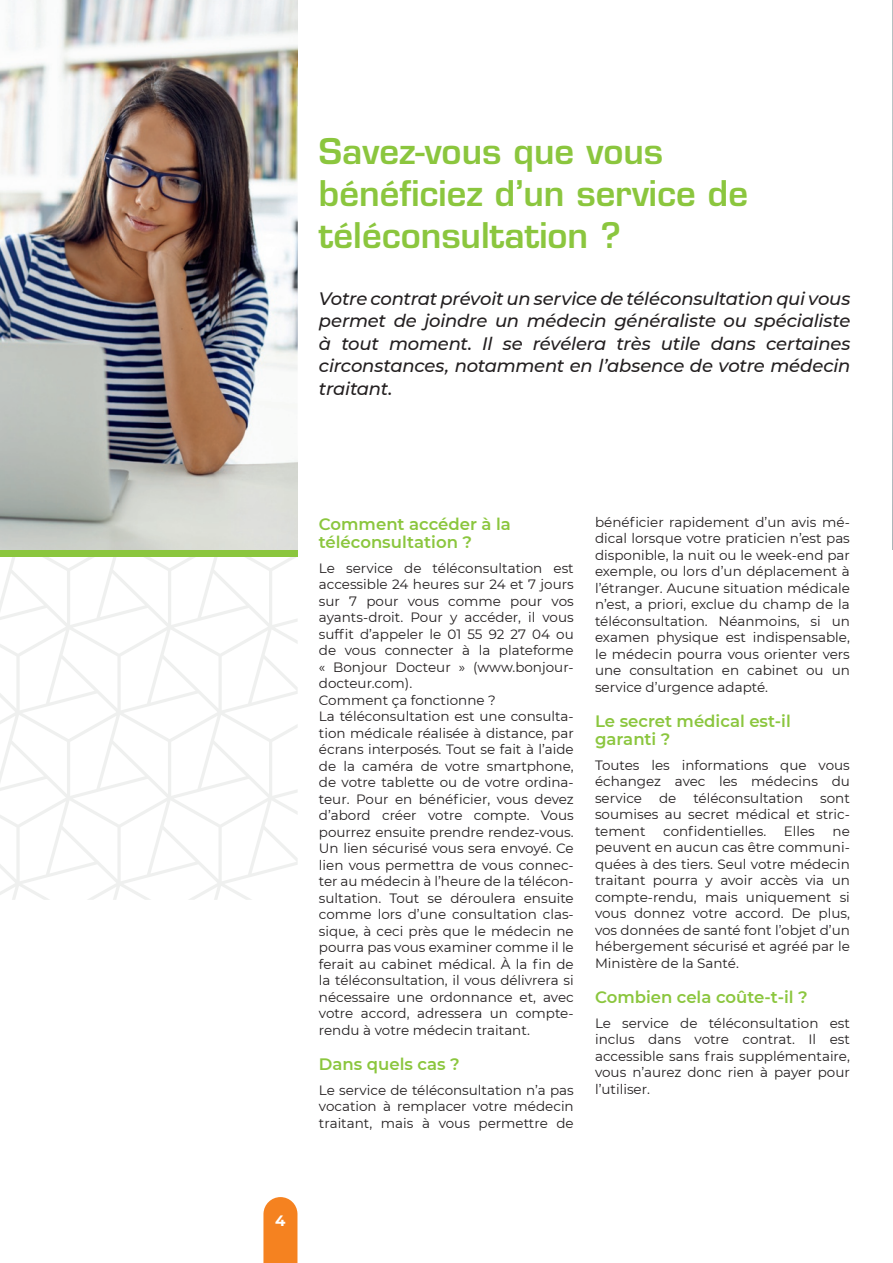
<style>
.page{position:relative;width:893px;height:1263px;background:#fff}
.page>*{position:absolute;margin:0;border:0;box-sizing:border-box;transform-origin:0 0}
.t1{font:600 34.5px/42px "Eurostile LT Std";color:#8bc63e}
.t2{font:italic 500 18px/22.5px "Montserrat";letter-spacing:-.015em;color:#231f20;text-align:justify}
.t3{font:600 16.5px/18px "Montserrat";color:#8bc63e}
.t4{font:700 15px "Montserrat";color:#fff}
.t5{font:13.5px/16.5px "Montserrat";color:#231f20;text-align:justify}
</style>
<div class="page">
<svg style="left:263px;top:1197px;width:34px;height:66px;background:#f58a2f"></svg>
<svg style="left:0;top:557px;width:298px;height:343px"></svg>
<div style="left:0;top:550px;width:298px;height:7px;background:#8bc63e"></div>
<img style="left:0;top:0;width:298px;height:550px">
<img style="left:892px;top:0;width:1px;height:249px">
<h1 class="t1" style="left:319px;top:130px;width:431px">Savez-vous que vous bénéficiez d’un service de téléconsultation ?</h1>
<p class="t2" style="left:319px;top:286px;width:533px">Votre contrat prévoit un service de téléconsultation qui vous permet de joindre un médecin généraliste ou spécialiste à tout moment. Il se révélera très utile dans certaines circonstances, notamment en l’absence de votre médecin traitant.</p>
<p class="t3" style="left:319px;top:514px;width:193px">Comment accéder à la téléconsultation ?</p>
<p class="t5" style="left:319px;top:559px;width:256px;text-align:left">Le service de téléconsultation est accessible 24 heures sur 24 et 7 jours sur 7 pour vous comme pour vos ayants-droit. Pour y accéder, il vous suffit d’appeler le 01 55 92 27 04 ou de vous connecter à la plateforme « Bonjour Docteur » (www.bonjour&shy;docteur.com).<br>Comment ça fonctionne ?<br>La téléconsultation est une consulta&shy;tion médicale réalisée à distance, par écrans interposés. Tout se fait à l’aide de la caméra de votre smartphone, de votre tablette ou de votre ordina&shy;teur. Pour en bénéficier, vous devez d’abord créer votre compte. Vous pourrez ensuite prendre rendez-vous.<br>Un lien sécurisé vous sera envoyé. Ce lien vous permettra de vous connec&shy;ter au médecin à l’heure de la télécon&shy;sultation. Tout se déroulera ensuite comme lors d’une consultation clas&shy;sique, à ceci près que le médecin ne pourra pas vous examiner comme il le ferait au cabinet médical. À la fin de la téléconsultation, il vous délivrera si nécessaire une ordonnance et, avec votre accord, adressera un compte&shy;rendu à votre médecin traitant.</p>
<p class="t3" style="left:319px;top:1054px;width:142px">Dans quels cas ?</p>
<p class="t5" style="left:319px;top:1081px;width:256px">Le service de téléconsultation n’a pas vocation à remplacer votre médecin traitant, mais à vous permettre de</p>
<p class="t5" style="left:595px;top:513px;width:256px">bénéficier rapidement d’un avis mé&shy;dical lorsque votre praticien n’est pas disponible, la nuit ou le week-end par exemple, ou lors d’un déplacement à l’étranger. Aucune situation médicale n’est, a priori, exclue du champ de la téléconsultation. Néanmoins, si un examen physique est indispensable, le médecin pourra vous orienter vers une consultation en cabinet ou un service d’urgence adapté.</p>
<p class="t3" style="left:595px;top:711px;width:197px">Le secret médical est-il garanti ?</p>
<p class="t5" style="left:595px;top:756px;width:256px">Toutes les informations que vous échangez avec les médecins du service</p>
<p class="t5" style="left:659px;top:789px;width:19px">de</p>
<p class="t5" style="left:693px;top:789px;width:111px">téléconsultation</p>
<p class="t5" style="left:595px;top:789px;width:256px;text-indent:225px">sont soumises au secret médical et stric&shy;tement</p>
<p class="t5" style="left:663px;top:822px;width:104px">confidentielles.</p>
<p class="t5" style="left:784px;top:822px;width:33px">Elles</p>
<p class="t5" style="left:595px;top:822px;width:256px;text-indent:238px">ne peuvent en aucun cas être communi&shy;quées à des tiers. Seul votre médecin traitant pourra y avoir accès via un compte-rendu, mais uniquement si vous donnez votre accord. De plus, vos données de santé font l’objet d’un hébergement sécurisé et agréé par le Ministère de la Santé.</p>
<p class="t3" style="left:595px;top:987px;width:214px">Combien cela coûte-t-il ?</p>
<p class="t5" style="left:595px;top:1014px;width:256px">Le service de téléconsultation est inclus dans votre contrat. Il est accessible sans frais supplémentaire, vous n’aurez donc rien à payer pour l’utiliser.</p>
<p class="t4" style="left:275px;top:1210px;width:12px">4</p>
</div>
